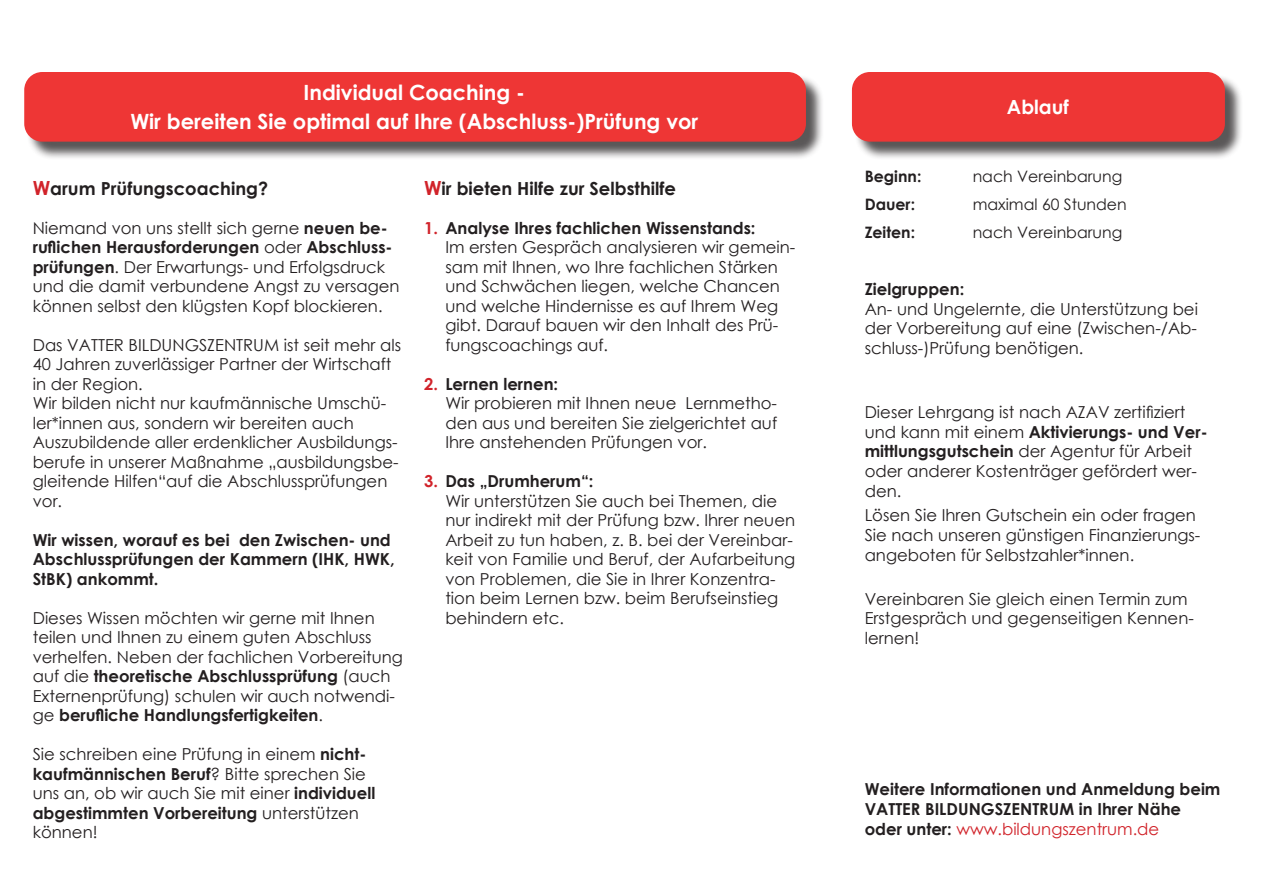
<style>
.page{position:relative;width:1263px;height:893px;background:#fff}
.page>*{position:absolute;margin:0;border:0;box-sizing:border-box;transform-origin:0 0}
.t1{font:700 21px "Century Gothic";color:#fff}
.t2{font:700 19.5px "Century Gothic";color:#fff}
.t3{font:700 18px "Century Gothic";color:#231f20}
.t4{font:16.5px/19.5px "Century Gothic";color:#231f20}
.t5{font:700 16.5px/19.5px "Century Gothic";color:#231f20}
.t6{font:16.5px "Century Gothic";color:#d1232a}
.t7{font:15.75px "Century Gothic";color:#231f20}
.t8{font:700 15.75px "Century Gothic";color:#231f20}
.s1{font-size:19.5px;color:#d1232a}
.s2{font-weight:700}
.s3{font-weight:400}
.s4{font-weight:700;color:#d1232a}
.s5{font-weight:700;color:#231f20}
</style>
<div class="page">
<div style="left:854px;top:74px;width:389px;height:86px;background:#231f20;opacity:.75"></div>
<div style="left:852px;top:72px;width:373px;height:70px;background:#ee3635;border-radius:18px"></div>
<div style="left:26px;top:74px;width:799px;height:86px;background:#231f20;opacity:.75"></div>
<div style="left:24px;top:72px;width:782px;height:70px;background:#ee3635;border-radius:18px"></div>
<p class="t1" style="left:304px;top:76px;width:223px">Individual Coaching -</p>
<p class="t1" style="left:130px;top:106px;width:569px">Wir bereiten Sie optimal auf Ihre (Abschluss-)Prüfung vor</p>
<p class="t3" style="left:33px;top:175px;width:237px"><span class="s1">W</span>arum Prüfungscoaching?</p>
<p class="t4" style="left:33px;top:218px;width:368px">Niemand von uns stellt sich gerne <span class="s2">neuen be&shy;ruflichen Herausforderungen</span> oder <span class="s2">Abschluss&shy;prüfungen</span>. Der Erwartungs- und Erfolgsdruck und die damit verbundene Angst zu versagen können selbst den klügsten Kopf blockieren.</p>
<p class="t4" style="left:33px;top:335px;width:370px">Das VATTER BILDUNGSZENTRUM ist seit mehr als<br>40 Jahren zuverlässiger Partner der Wirtschaft in der Region.</p>
<p class="t4" style="left:33px;top:393px;width:367px">Wir bilden nicht nur kaufmännische Umschü&shy;ler*innen aus, sondern wir bereiten auch Auszubildende aller erdenklicher Ausbildungs&shy;berufe in unserer Maßnahme „ausbildungsbe&shy;gleitende Hilfen“auf die Abschlussprüfungen vor.</p>
<p class="t5" style="left:33px;top:529px;width:364px">Wir wissen, worauf es bei den Zwischen- und<br>Abschlussprüfungen der Kammern (IHK, HWK,<br>StBK) ankommt.</p>
<p class="t4" style="left:33px;top:608px;width:372px">Dieses Wissen möchten wir gerne mit Ihnen teilen und Ihnen zu einem guten Abschluss verhelfen. Neben der fachlichen Vorbereitung auf die <span class="s2">theoretische Abschlussprüfung</span> (auch Externenprüfung) schulen wir auch notwendi&shy;ge <span class="s2">berufliche Handlungsfertigkeiten</span>.</p>
<p class="t4" style="left:33px;top:744px;width:335px">Sie schreiben eine Prüfung in einem <span class="s2">nicht-</span></p>
<p class="t5" style="left:33px;top:763px;width:335px">kaufmännischen Beruf<span class="s3">? Bitte sprechen Sie</span></p>
<p class="t4" style="left:33px;top:783px;width:344px">uns an, ob wir auch Sie mit einer <span class="s2">individuell abgestimmten Vorbereitung</span> unterstützen</p>
<p class="t4" style="left:33px;top:822px;width:66px">können!</p>
<p class="t3" style="left:424px;top:175px;width:253px"><span class="s1">W</span>ir bieten Hilfe zur Selbsthilfe</p>
<p class="t4" style="left:445px;top:218px;width:352px;text-indent:-21px"><span class="s4">1.</span> <span class="s2">Analyse Ihres fachlichen Wissenstands:<br></span>Im ersten Gespräch analysieren wir gemein&shy;sam mit Ihnen, wo Ihre fachlichen Stärken und Schwächen liegen, welche Chancen und welche Hindernisse es auf Ihrem Weg gibt. Darauf bauen wir den Inhalt des Prü&shy;fungscoachings auf.</p>
<p class="t4" style="left:445px;top:374px;width:333px;text-indent:-21px"><span class="s4">2.</span> <span class="s2">Lernen lernen:<br></span>Wir probieren mit Ihnen neue Lernmetho&shy;den aus und bereiten Sie zielgerichtet auf Ihre anstehenden Prüfungen vor.</p>
<p class="t4" style="left:445px;top:471px;width:351px;text-indent:-21px"><span class="s4">3.</span> <span class="s2">Das „Drumherum“:<br></span>Wir unterstützen Sie auch bei Themen, die nur indirekt mit der Prüfung bzw. Ihrer neuen Arbeit zu tun haben, z. B. bei der Vereinbar&shy;keit von Familie und Beruf, der Aufarbeitung von Problemen, die Sie in Ihrer Konzentra&shy;tion beim Lernen bzw. beim Berufseinstieg behindern etc.</p>
<p class="t2" style="left:1007px;top:92px;width:64px">Ablauf</p>
<p class="t8" style="left:865px;top:165px;width:58px">Beginn:</p>
<p class="t7" style="left:973px;top:166px;width:151px">nach Vereinbarung</p>
<p class="t8" style="left:865px;top:192px;width:52px">Dauer:</p>
<p class="t7" style="left:973px;top:193px;width:156px">maximal 60 Stunden</p>
<p class="t8" style="left:865px;top:220px;width:52px">Zeiten:</p>
<p class="t7" style="left:973px;top:221px;width:151px">nach Vereinbarung</p>
<p class="t5" style="left:865px;top:278px;width:101px">Zielgruppen:</p>
<p class="t4" style="left:865px;top:298px;width:335px;text-align:justify">An- und Ungelernte, die Unterstützung bei der Vorbereitung auf eine (Zwischen-/Ab&shy;schluss-)Prüfung benötigen.</p>
<p class="t4" style="left:865px;top:402px;width:344px">Dieser Lehrgang ist nach AZAV zertifiziert und kann mit einem <span class="s2">Aktivierungs- und Ver&shy;mittlungsgutschein</span> der Agentur für Arbeit oder anderer Kostenträger gefördert wer&shy;den.</p>
<p class="t4" style="left:865px;top:505px;width:337px">Lösen Sie Ihren Gutschein ein oder fragen<br>Sie nach unseren günstigen Finanzierungs&shy;angeboten für Selbstzahler*innen.</p>
<p class="t4" style="left:865px;top:588px;width:331px">Vereinbaren Sie gleich einen Termin zum<br>Erstgespräch und gegenseitigen Kennen&shy;lernen!</p>
<p class="t5" style="left:865px;top:779px;width:357px">Weitere Informationen und Anmeldung beim</p>
<p class="t5" style="left:865px;top:798px;width:318px">VATTER BILDUNGSZENTRUM in Ihrer Nähe</p>
<p class="t6" style="left:865px;top:817px;width:296px"><span class="s5">oder unter:</span> www.bildungszentrum.de</p>
</div>
